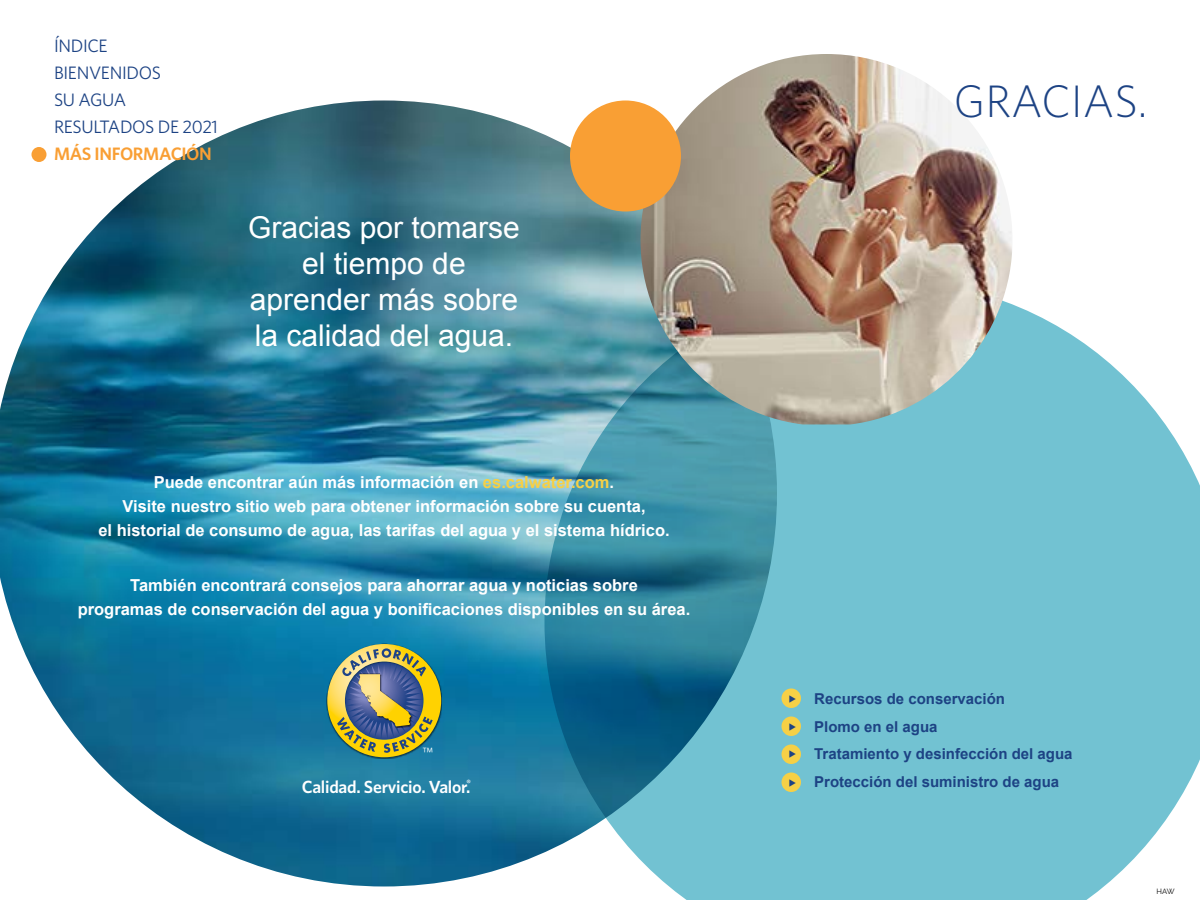
<style>
.page{position:relative;width:1200px;height:900px;background:#fff}
.page>*{position:absolute;margin:0;border:0;box-sizing:border-box;transform-origin:0 0}
.t1{font:300 45.6px "Whitney";color:#1d4384}
.t2{font:30px/36px "Arial";color:#fff;text-align:center}
.t3{font:18px/27px "Whitney";letter-spacing:-.02em;color:#1d4384}
.t4{font:600 18px "Whitney";letter-spacing:-.02em;color:#f99f34}
.t5{font:600 17.55px "Whitney";letter-spacing:-.015em;color:#fff}
.t6{font:700 16.5px/24px "Arial";color:#fff;text-align:center}
.t7{font:700 15px/27.8px "Arial";color:#1d4384}
.t8{font:13.5px "Whitney";color:#fff}
.t9{font:7.5px "Raleway";color:#000}
.s1{color:#f6d046}
</style>
<div class="page">
<img style="left:0;top:100px;width:640px;height:786px">
<svg style="left:544px;top:280px;width:656px;height:620px;background:#6fb7c8"></svg>
<img style="left:640px;top:54px;width:372px;height:370px">
<div style="left:570px;top:101px;width:111px;height:111px;background:#f99f34;border-radius:50%"></div>
<svg style="left:327px;top:644px;width:114px;height:113px;background:#86946b"></svg>
<div style="left:782px;top:688px;width:19px;height:20px;background:#f6d046;border-radius:50%"></div>
<div style="left:782px;top:717px;width:19px;height:19px;background:#f6d046;border-radius:50%"></div>
<div style="left:782px;top:744px;width:19px;height:20px;background:#f6d046;border-radius:50%"></div>
<div style="left:782px;top:772px;width:19px;height:20px;background:#f6d046;border-radius:50%"></div>
<div style="left:32px;top:147px;width:14px;height:15px;background:#f99f34;border-radius:50%"></div>
<svg style="left:790px;top:706px;width:6px;height:12px"></svg>
<svg style="left:790px;top:762px;width:6px;height:12px"></svg>
<p class="t3" style="left:54px;top:32px;width:166px">ÍNDICE<br>BIENVENIDOS<br>SU AGUA<br>RESULTADOS DE 2021</p>
<p class="t4" style="left:54px;top:142px;width:159px">MÁS INFORMACIÓN</p>
<h2 class="t2" style="left:248px;top:210px;width:273px">Gracias por tomarse el tiempo de aprender más sobre la calidad del agua.</h2>
<p class="t6" style="left:98px;top:471px;width:573px">Puede encontrar aún más información en <span class="s1">es.calwater.com</span>.<br>Visite nuestro sitio web para obtener información sobre su cuenta,<br>el historial de consumo de agua, las tarifas del agua y el sistema hídrico.</p>
<p class="t6" style="left:78px;top:574px;width:614px">También encontrará consejos para ahorrar agua y noticias sobre<br>programas de conservación del agua y bonificaciones disponibles en su área.</p>
<p class="t8" style="left:422px;top:744px;width:12px">™</p>
<p class="t5" style="left:302px;top:775px;width:171px">Calidad. Servicio. Valor.<sup>®</sup></p>
<h1 class="t1" style="left:954px;top:71px;width:195px">GRACIAS.</h1>
<p class="t7" style="left:814px;top:685px;width:260px">Recursos de conservación<br>Plomo en el agua<br>Tratamiento y desinfección del agua<br>Protección del suministro de agua</p>
<p class="t9" style="left:1157px;top:887px;width:20px">HAW</p>
</div>
